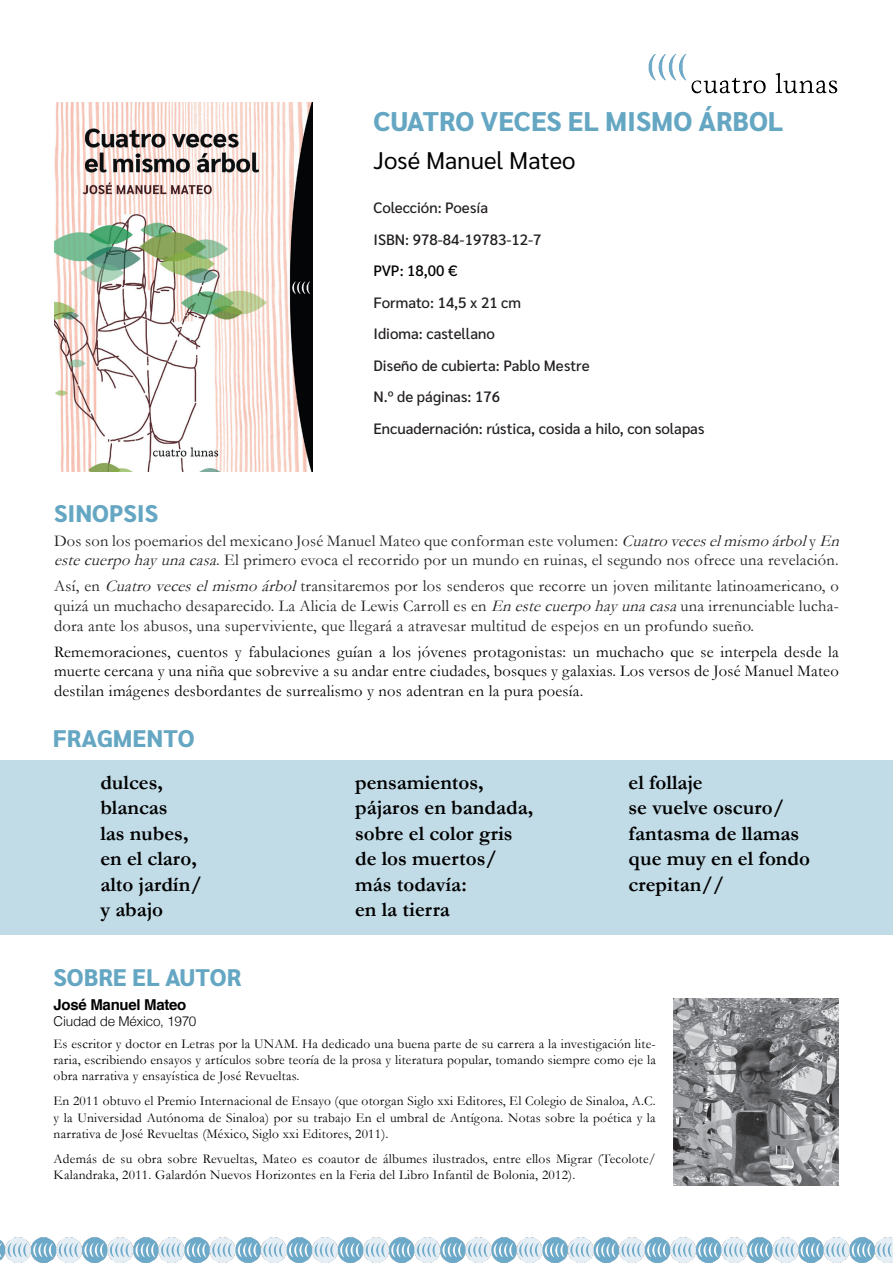
<style>
.page{position:relative;width:893px;height:1263px;background:#fff}
.page>*{position:absolute;margin:0;border:0;box-sizing:border-box;transform-origin:0 0}
.t1{font:800 27px "Sarabun";color:#65a7c3}
.t2{font:800 24px "Sarabun";color:#65a7c3}
.t3{font:24px "Sarabun";color:#000001}
.t4{font:700 21px/25.5px "Garamond";color:#000001}
.t5{font:16.5px/19.8px "Garamond";letter-spacing:.015em;color:#231f20}
.t6{font:16.5px/19.8px "Garamond";letter-spacing:.015em;color:#000001;text-align:justify}
.t7{font:500 15px/31.5px "Sarabun";color:#231f20}
.t8{font:700 15px "Helvetica";letter-spacing:-.02em;color:#000001}
.t9{font:500 15px "Sarabun";color:#000001}
.t10{font:13.5px/16.2px "Garamond";letter-spacing:.015em;color:#000001;text-align:justify}
.t11{font:300 13.5px "Helvetica";letter-spacing:-.02em;color:#000001}
.s1{font-style:italic}
</style>
<div class="page">
<img style="left:0;top:1237px;width:893px;height:26px">
<div style="left:0;top:760px;width:893px;height:174px;background:#c2dce7"></div>
<img style="left:54px;top:102px;width:258px;height:369px">
<img style="left:648px;top:54px;width:190px;height:40px">
<img style="left:674px;top:998px;width:165px;height:187px">
<p class="t2" style="left:54px;top:500px;width:106px">SINOPSIS</p>
<p class="t1" style="left:373px;top:106px;width:411px">CUATRO VECES EL MISMO ÁRBOL</p>
<p class="t3" style="left:373px;top:147px;width:204px">José Manuel Mateo</p>
<p class="t7" style="left:373px;top:192px;width:170px">Colección: Poesía<br>ISBN: 978-84-19783-12-7</p>
<p class="t9" style="left:373px;top:262px;width:86px">PVP: 18,00 €</p>
<p class="t7" style="left:373px;top:287px;width:149px">Formato: 14,5 x 21 cm</p>
<p class="t7" style="left:373px;top:318px;width:123px">Idioma: castellano</p>
<p class="t7" style="left:373px;top:350px;width:218px">Diseño de cubierta: Pablo Mestre</p>
<p class="t7" style="left:373px;top:381px;width:128px">N.º de páginas: 176</p>
<p class="t7" style="left:373px;top:413px;width:332px">Encuadernación: rústica, cosida a hilo, con solapas</p>
<p class="t5" style="left:54px;top:530px;width:792px">Dos son los poemarios del mexicano José Manuel Mateo que conforman este volumen: <span class="s1">Cuatroveceselmismoárbol</span>y <span class="s1">En estecuerpohayunacasa</span>. El primero evoca el recorrido por un mundo en ruinas, el segundo nos ofrece una revelación.</p>
<p class="t5" style="left:54px;top:576px;width:786px;text-align:justify">Así, en <span class="s1">Cuatroveceselmismoárbol</span>transitaremos por los senderos que recorre un joven militante latinoamericano, o quizá un muchacho desaparecido. La Alicia de Lewis Carroll es en <span class="s1">Enestecuerpohayunacasa</span>una irrenunciable lucha&shy;dora ante los abusos, una superviviente, que llegará a atravesar multitud de espejos en un profundo sueño.</p>
<p class="t6" style="left:54px;top:641px;width:786px">Rememoraciones, cuentos y fabulaciones guían a los jóvenes protagonistas: un muchacho que se interpela desde la muerte cercana y una niña que sobrevive a su andar entre ciudades, bosques y galaxias. Los versos de José Manuel Mateo destilan imágenes desbordantes de surrealismo y nos adentran en la pura poesía.</p>
<p class="t2" style="left:53px;top:725px;width:143px">FRAGMENTO</p>
<p class="t4" style="left:100px;top:769px;width:64px">dulces,</p>
<p class="t4" style="left:100px;top:795px;width:69px">blancas</p>
<p class="t4" style="left:100px;top:820px;width:90px">las nubes,</p>
<p class="t4" style="left:100px;top:846px;width:98px">en el claro,</p>
<p class="t4" style="left:100px;top:871px;width:103px">alto jardín/ y abajo</p>
<p class="t2" style="left:54px;top:963px;width:189px">SOBRE EL AUTOR</p>
<p class="t8" style="left:54px;top:992px;width:134px">José Manuel Mateo</p>
<p class="t11" style="left:54px;top:1013px;width:144px">Ciudad de México, 1970</p>
<p class="t4" style="left:355px;top:769px;width:130px">pensamientos,</p>
<p class="t4" style="left:355px;top:795px;width:180px">pájaros en bandada,</p>
<p class="t4" style="left:355px;top:820px;width:159px">sobre el color gris</p>
<p class="t4" style="left:355px;top:846px;width:144px">de los muertos/</p>
<p class="t4" style="left:355px;top:871px;width:113px">más todavía:</p>
<p class="t4" style="left:355px;top:897px;width:96px">en la tierra</p>
<p class="t4" style="left:628px;top:769px;width:76px">el follaje</p>
<p class="t4" style="left:628px;top:795px;width:157px">se vuelve oscuro/</p>
<p class="t4" style="left:628px;top:820px;width:172px">fantasma de llamas</p>
<p class="t4" style="left:628px;top:846px;width:183px">que muy en el fondo</p>
<p class="t4" style="left:628px;top:871px;width:98px">crepitan//</p>
<p class="t10" style="left:54px;top:1035px;width:604px">Es escritor y doctor en Letras por la UNAM. Ha dedicado una buena parte de su carrera a la investigación lite&shy;raria, escribiendo ensayos y artículos sobre teoría de la prosa y literatura popular, tomando siempre como eje la obra narrativa y ensayística de José Revueltas.</p>
<p class="t10" style="left:54px;top:1093px;width:604px">En 2011 obtuvo el Premio Internacional de Ensayo (que otorgan Siglo xxi Editores, El Colegio de Sinaloa, A.C. y la Universidad Autónoma de Sinaloa) por su trabajo En el umbral de Antígona. Notas sobre la poética y la narrativa de José Revueltas (México, Siglo xxi Editores, 2011).</p>
<p class="t10" style="left:54px;top:1150px;width:604px">Además de su obra sobre Revueltas, Mateo es coautor de álbumes ilustrados, entre ellos Migrar (Tecolote/<br>Kalandraka, 2011. Galardón Nuevos Horizontes en la Feria del Libro Infantil de Bolonia, 2012).</p>
</div>
